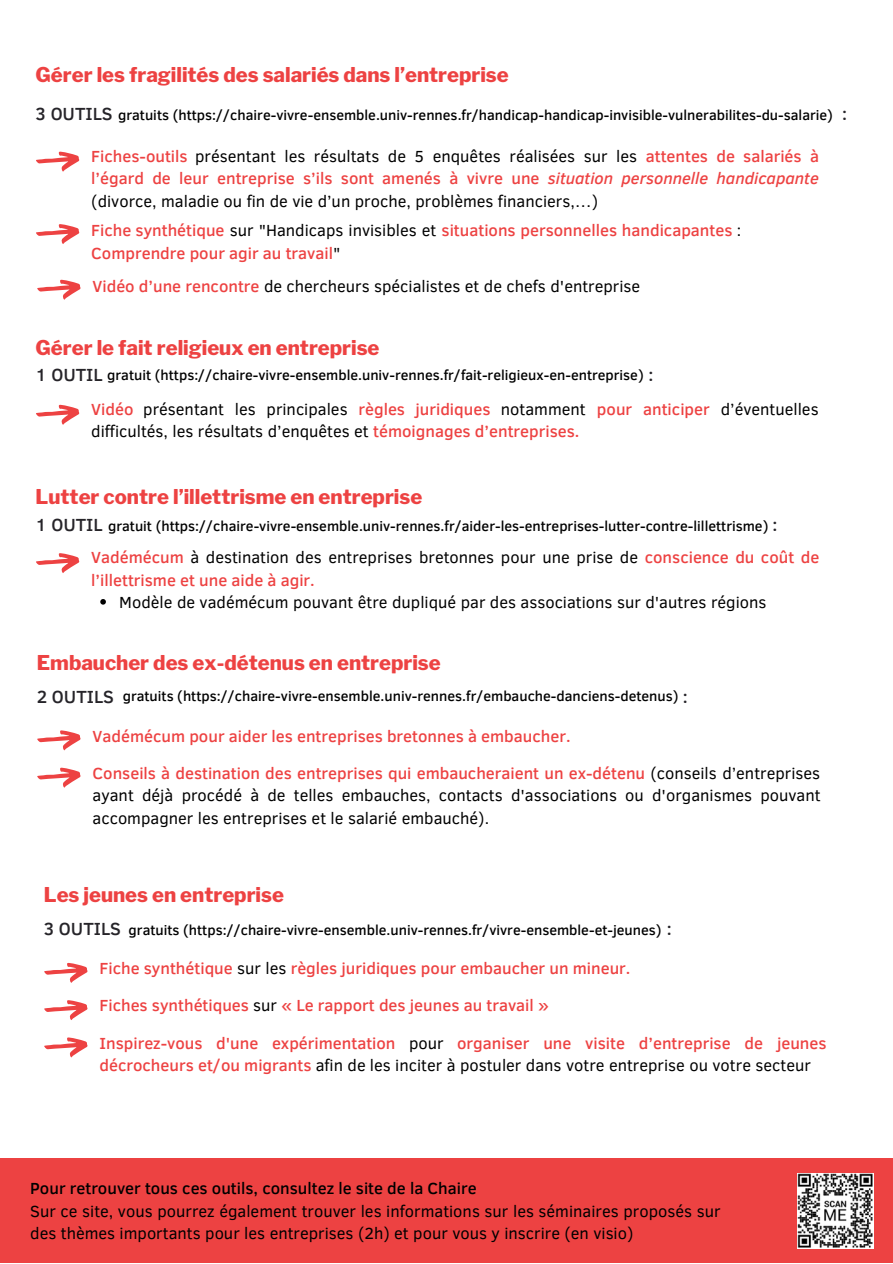
<style>
.page{position:relative;width:893px;height:1264px;background:#fff}
.page>*{position:absolute;margin:0;border:0;box-sizing:border-box;transform-origin:0 0}
.t1{font:800 20.25px "Libre Franklin";color:#ed4242}
.t2{font:500 18px "Clear Sans";color:#262429}
.t3{font:16.5px/22.5px "Clear Sans";color:#000;text-align:justify}
.t4{font:500 16.5px/22.5px "Clear Sans";color:#ed4242}
.t5{font:500 16.5px "Clear Sans";color:#000}
.t6{font:500 14.25px "Clear Sans";color:#000}
.s1{font-weight:500;color:#ed4242}
.s2{font-weight:500;font-style:italic;color:#ed4242}
.s3{font-weight:400;color:#000}
</style>
<div class="page">
<div style="left:0;top:1158px;width:892px;height:104px;background:#ed4242"></div>
<svg style="left:36px;top:151px;width:43px;height:21px"></svg>
<svg style="left:36px;top:404px;width:43px;height:21px"></svg>
<svg style="left:36px;top:553px;width:43px;height:20px"></svg>
<svg style="left:37px;top:730px;width:44px;height:20px"></svg>
<svg style="left:37px;top:767px;width:44px;height:20px"></svg>
<svg style="left:44px;top:962px;width:44px;height:20px"></svg>
<svg style="left:44px;top:1000px;width:44px;height:20px"></svg>
<svg style="left:44px;top:1037px;width:44px;height:20px"></svg>
<img style="left:797px;top:1173px;width:76px;height:75px">
<svg style="left:100px;top:599px;width:6px;height:5px"></svg>
<svg style="left:36px;top:224px;width:43px;height:20px"></svg>
<svg style="left:37px;top:279px;width:44px;height:21px"></svg>
<p class="t1" style="left:36px;top:63px;width:474px">Gérer les fragilités des salariés dans l’entreprise</p>
<p class="t2" style="left:36px;top:101px;width:79px">3 OUTILS</p>
<p class="t6" style="left:118px;top:104px;width:716px">gratuits (https://chaire-vivre-ensemble.univ-rennes.fr/handicap-handicap-invisible-vulnerabilites-du-salarie)</p>
<p class="t2" style="left:842px;top:101px;width:6px">:</p>
<p class="t3" style="left:91px;top:144px;width:729px"><span class="s1">Fiches-outils</span> présentant les résultats de 5 enquêtes réalisées sur les <span class="s1">attentes de salariés à l’égard de leur entreprise s’ils sont amenés à vivre une</span> <span class="s2">situation personnelle handicapante </span>(divorce, maladie ou fin de vie d’un proche, problèmes financiers,…)</p>
<p class="t4" style="left:91px;top:218px;width:651px">Fiche synthétique <span class="s3">sur "Handicaps invisibles et</span> situations personnelles handicapantes <span class="s3">:<br></span>Comprendre pour agir au travail<span class="s3">"</span></p>
<p class="t3" style="left:93px;top:274px;width:549px"><span class="s1">Vidéo d’une rencontre</span> de chercheurs spécialistes et de chefs d'entreprise</p>
<p class="t1" style="left:36px;top:335px;width:345px">Gérer le fait religieux en entreprise</p>
<p class="t2" style="left:36px;top:361px;width:68px">1 OUTIL</p>
<p class="t6" style="left:107px;top:364px;width:538px">gratuit (https://chaire-vivre-ensemble.univ-rennes.fr/fait-religieux-en-entreprise)</p>
<p class="t2" style="left:648px;top:361px;width:6px">:</p>
<p class="t3" style="left:91px;top:397px;width:728px"><span class="s1">Vidéo</span> présentant les principales <span class="s1">règles juridiques</span> notamment <span class="s1">pour anticiper</span> d’éventuelles difficultés, les résultats d’enquêtes et <span class="s1">témoignages d’entreprises.</span></p>
<p class="t1" style="left:36px;top:484px;width:388px">Lutter contre l’illettrisme en entreprise</p>
<p class="t2" style="left:36px;top:511px;width:68px">1 OUTIL</p>
<p class="t6" style="left:108px;top:515px;width:661px">gratuit (https://chaire-vivre-ensemble.univ-rennes.fr/aider-les-entreprises-lutter-contre-lillettrisme)</p>
<p class="t2" style="left:772px;top:511px;width:6px">:</p>
<p class="t4" style="left:91px;top:545px;width:729px">Vadémécum <span class="s3">à destination des entreprises bretonnes pour une prise de</span> conscience du coût de l’illettrisme et une aide à agir.</p>
<p class="t3" style="left:119px;top:590px;width:648px">Modèle de vadémécum pouvant être dupliqué par des associations sur d'autres régions</p>
<p class="t1" style="left:37px;top:650px;width:405px">Embaucher des ex-détenus en entreprise</p>
<p class="t2" style="left:37px;top:683px;width:79px">2 OUTILS</p>
<p class="t6" style="left:123px;top:686px;width:557px">gratuits (https://chaire-vivre-ensemble.univ-rennes.fr/embauche-danciens-detenus)</p>
<p class="t2" style="left:682px;top:683px;width:6px">:</p>
<p class="t4" style="left:93px;top:723px;width:479px">Vadémécum pour aider les entreprises bretonnes à embaucher.</p>
<p class="t3" style="left:93px;top:761px;width:729px"><span class="s1">Conseils à destination des entreprises qui embaucheraient un ex-détenu</span> (conseils d’entreprises ayant déjà procédé à de telles embauches, contacts d'associations ou d'organismes pouvant accompagner les entreprises et le salarié embauché).</p>
<p class="t1" style="left:44px;top:882px;width:241px">Les jeunes en entreprise</p>
<p class="t2" style="left:44px;top:915px;width:79px">3 OUTILS</p>
<p class="t6" style="left:129px;top:919px;width:534px">gratuits (https://chaire-vivre-ensemble.univ-rennes.fr/vivre-ensemble-et-jeunes)</p>
<p class="t2" style="left:666px;top:915px;width:6px">:</p>
<p class="t4" style="left:99px;top:956px;width:532px">Fiche synthétique <span class="s3">sur les</span> règles juridiques pour embaucher un mineur.</p>
<p class="t4" style="left:99px;top:993px;width:450px">Fiches synthétiques <span class="s3">sur</span> « Le rapport des jeunes au travail »</p>
<p class="t4" style="left:99px;top:1030px;width:728px">Inspirez-vous d'une expérimentation <span class="s3">pour</span> organiser une visite d’entreprise de jeunes décrocheurs et/ou migrants <span class="s3">afin de les inciter à postuler dans votre entreprise ou votre secteur</span></p>
<p class="t5" style="left:30px;top:1176px;width:448px">Pour retrouver tous ces outils, consultez le site de la Chaire</p>
<p class="t3" style="left:30px;top:1198px;width:691px">Sur ce site, vous pourrez également trouver les informations sur les séminaires proposés sur des thèmes importants pour les entreprises (2h) et pour vous y inscrire (en visio)</p>
</div>
